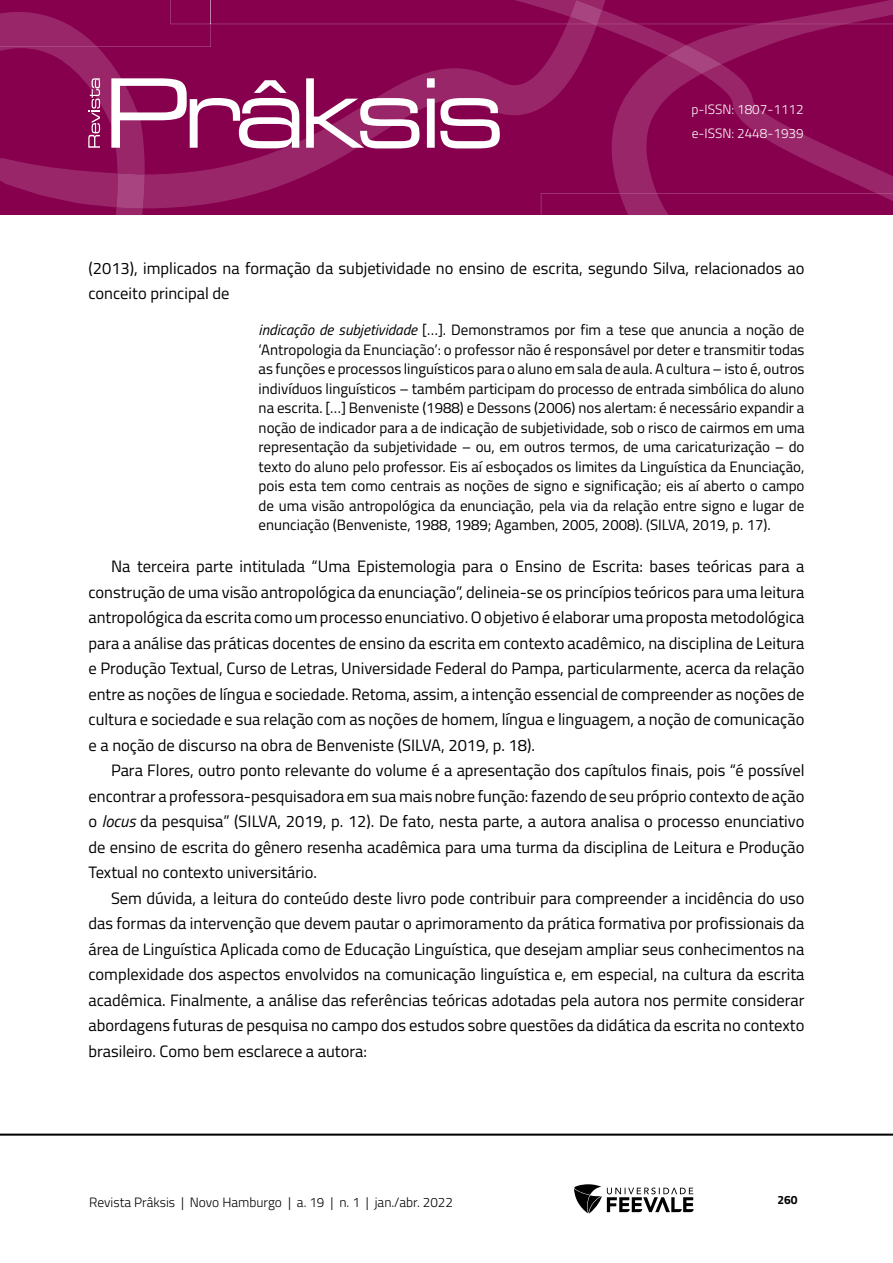
<style>
.page{position:relative;width:893px;height:1263px;background:#fff}
.page>*{position:absolute;margin:0;border:0;box-sizing:border-box;transform-origin:0 0}
.Corpo_de_texto{font:16.5px/25.5px "Titillium Web";color:#000;text-align:justify}
.Citação{font:15px/19.5px "Titillium Web";color:#000;text-align:justify}
.t1{font:300 13.5px "Titillium Web";color:#000}
.t2{font:300 13.5px/24px "Titillium Web";color:#fff}
.t3{font:700 12px "Titillium Web";color:#000}
.s1{font-style:italic}
</style>
<div class="page">
<hr style="left:0;top:1133px;width:893px;height:3px;background:#000">
<svg style="left:574px;top:1184px;width:120px;height:29px"></svg>
<svg style="left:0;top:0;width:893px;height:215px;background:#8f1259"></svg>
<p class="t2" style="left:691px;top:97px;width:114px">p-ISSN: 1807-1112 e-ISSN: 2448-1939</p>
<p class="Corpo_de_texto" style="left:88px;top:254px;width:717px">(2013), implicados na formação da subjetividade no ensino de escrita, segundo Silva, relacionados ao conceito principal de</p>
<p class="Citação" style="left:259px;top:319px;width:547px"><span class="s1">indicação de subjetividade</span> […]. Demonstramos por fim a tese que anuncia a noção de ‘Antropologia da Enunciação’: o professor não é responsável por deter e transmitir todas as funções e processos linguísticos para o aluno em sala de aula. A cultura – isto é, outros indivíduos linguísticos – também participam do processo de entrada simbólica do aluno na escrita. […] Benveniste (1988) e Dessons (2006) nos alertam: é necessário expandir a noção de indicador para a de indicação de subjetividade, sob o risco de cairmos em uma representação da subjetividade – ou, em outros termos, de uma caricaturização – do texto do aluno pelo professor. Eis aí esboçados os limites da Linguística da Enunciação, pois esta tem como centrais as noções de signo e significação; eis aí aberto o campo de uma visão antropológica da enunciação, pela via da relação entre signo e lugar de enunciação (Benveniste, 1988, 1989; Agamben, 2005, 2008). (SILVA, 2019, p. 17).</p>
<p class="Corpo_de_texto" style="left:88px;top:553px;width:718px;text-indent:22px">Na terceira parte intitulada “Uma Epistemologia para o Ensino de Escrita: bases teóricas para a construção de uma visão antropológica da enunciação”, delineia-se os princípios teóricos para uma leitura antropológica da escrita como um processo enunciativo. O objetivo é elaborar uma proposta metodológica para a análise das práticas docentes de ensino da escrita em contexto acadêmico, na disciplina de Leitura e Produção Textual, Curso de Letras, Universidade Federal do Pampa, particularmente, acerca da relação entre as noções de língua e sociedade. Retoma, assim, a intenção essencial de compreender as noções de cultura e sociedade e sua relação com as noções de homem, língua e linguagem, a noção de comunicação e a noção de discurso na obra de Benveniste (SILVA, 2019, p. 18).</p>
<p class="Corpo_de_texto" style="left:88px;top:757px;width:717px;text-indent:22px">Para Flores, outro ponto relevante do volume é a apresentação dos capítulos finais, pois “é possível encontrar a professora-pesquisadora em sua mais nobre função: fazendo de seu próprio contexto de ação o <span class="s1">locus</span> da pesquisa” (SILVA, 2019, p. 12). De fato, nesta parte, a autora analisa o processo enunciativo de ensino de escrita do gênero resenha acadêmica para uma turma da disciplina de Leitura e Produção Textual no contexto universitário.</p>
<p class="Corpo_de_texto" style="left:88px;top:884px;width:717px;text-indent:22px">Sem dúvida, a leitura do conteúdo deste livro pode contribuir para compreender a incidência do uso das formas da intervenção que devem pautar o aprimoramento da prática formativa por profissionais da área de Linguística Aplicada como de Educação Linguística, que desejam ampliar seus conhecimentos na complexidade dos aspectos envolvidos na comunicação linguística e, em especial, na cultura da escrita acadêmica. Finalmente, a análise das referências teóricas adotadas pela autora nos permite considerar abordagens futuras de pesquisa no campo dos estudos sobre questões da didática da escrita no contexto brasileiro. Como bem esclarece a autora:</p>
<p class="t1" style="left:89px;top:1192px;width:365px">Revista Prâksis | Novo Hamburgo | a. 19 | n. 1 | jan./abr. 2022</p>
<p class="t3" style="left:777px;top:1190px;width:22px">260</p>
</div>
